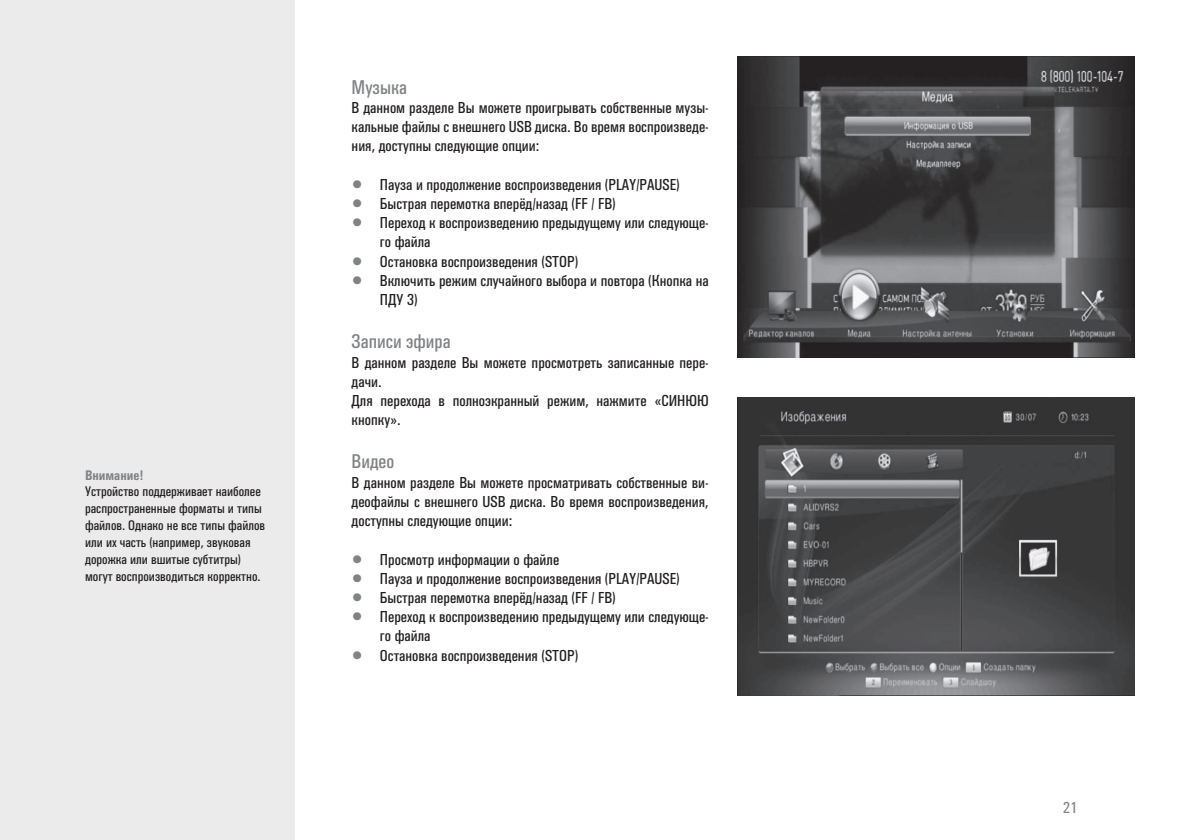
<style>
.page{position:relative;width:1191px;height:840px;background:#fff}
.page>*{position:absolute;margin:0;border:0;box-sizing:border-box;transform-origin:0 0}
.t1{font:20px "Univers Cond C";color:#808285}
.t2{font:16px/19.2px "Univers Cond C";color:#231f20}
.t3{font:16px "Univers Cond C";color:#808285}
.t4{font:14px/16.8px "Univers Cond C";color:#231f20}
.t5{font:700 14px "Univers Cond C";color:#808285}
.s1{color:#808285}
</style>
<div class="page">
<div style="left:0;top:0;width:295px;height:839px;background:#ebebec"></div>
<img style="left:737px;top:57px;width:397px;height:300px">
<img style="left:737px;top:397px;width:397px;height:298px">
<p class="t5" style="left:85px;top:466px;width:60px">Внимание!</p>
<p class="t4" style="left:85px;top:483px;width:182px">Устройство поддерживает наиболее распространенные форматы и типы файлов. Однако не все типы файлов или их часть (например, звуковая дорожка или вшитые субтитры) могут воспроизводиться корректно.</p>
<p class="t1" style="left:351px;top:76px;width:57px">Музыка</p>
<p class="t2" style="left:351px;top:98px;width:359px;text-align:justify">В данном разделе Вы можете проигрывать собственные музы&shy;кальные файлы с внешнего USB диска. Во время воспроизведе&shy;ния, доступны следующие опции:</p>
<p class="t2" style="left:351px;top:175px;width:329px"><span class="s1">•</span> Пауза и продолжение воспроизведения (PLAY/PAUSE)</p>
<p class="t2" style="left:351px;top:194px;width:266px"><span class="s1">•</span> Быстрая перемотка вперёд/назад (FF / FB)</p>
<p class="t2" style="left:380px;top:213px;width:330px;text-indent:-28px"><span class="s1">•</span> Переход к воспроизведению предыдущему или следующе&shy;го файла</p>
<p class="t2" style="left:351px;top:252px;width:228px"><span class="s1">•</span> Остановка воспроизведения (STOP)</p>
<p class="t2" style="left:380px;top:271px;width:330px;text-indent:-28px"><span class="s1">•</span> Включить режим случайного выбора и повтора (Кнопка на<br>ПДУ 3)</p>
<p class="t1" style="left:351px;top:330px;width:100px">Записи эфира</p>
<p class="t2" style="left:351px;top:352px;width:359px">В данном разделе Вы можете просмотреть записанные пере&shy;дачи.<br>Для перехода в полноэкранный режим, нажмите «СИНЮЮ кнопку».</p>
<p class="t1" style="left:351px;top:450px;width:44px">Видео</p>
<p class="t2" style="left:351px;top:472px;width:359px;text-align:justify">В данном разделе Вы можете просматривать собственные ви&shy;деофайлы с внешнего USB диска. Во время воспроизведения, доступны следующие опции:</p>
<p class="t2" style="left:351px;top:549px;width:209px"><span class="s1">•</span> Просмотр информации о файле</p>
<p class="t2" style="left:351px;top:568px;width:329px"><span class="s1">•</span> Пауза и продолжение воспроизведения (PLAY/PAUSE)</p>
<p class="t2" style="left:351px;top:588px;width:266px"><span class="s1">•</span> Быстрая перемотка вперёд/назад (FF / FB)</p>
<p class="t2" style="left:380px;top:607px;width:330px;text-indent:-28px"><span class="s1">•</span> Переход к воспроизведению предыдущему или следующе&shy;го файла</p>
<p class="t2" style="left:351px;top:645px;width:228px"><span class="s1">•</span> Остановка воспроизведения (STOP)</p>
<p class="t3" style="left:1062px;top:798px;width:16px">21</p>
</div>
